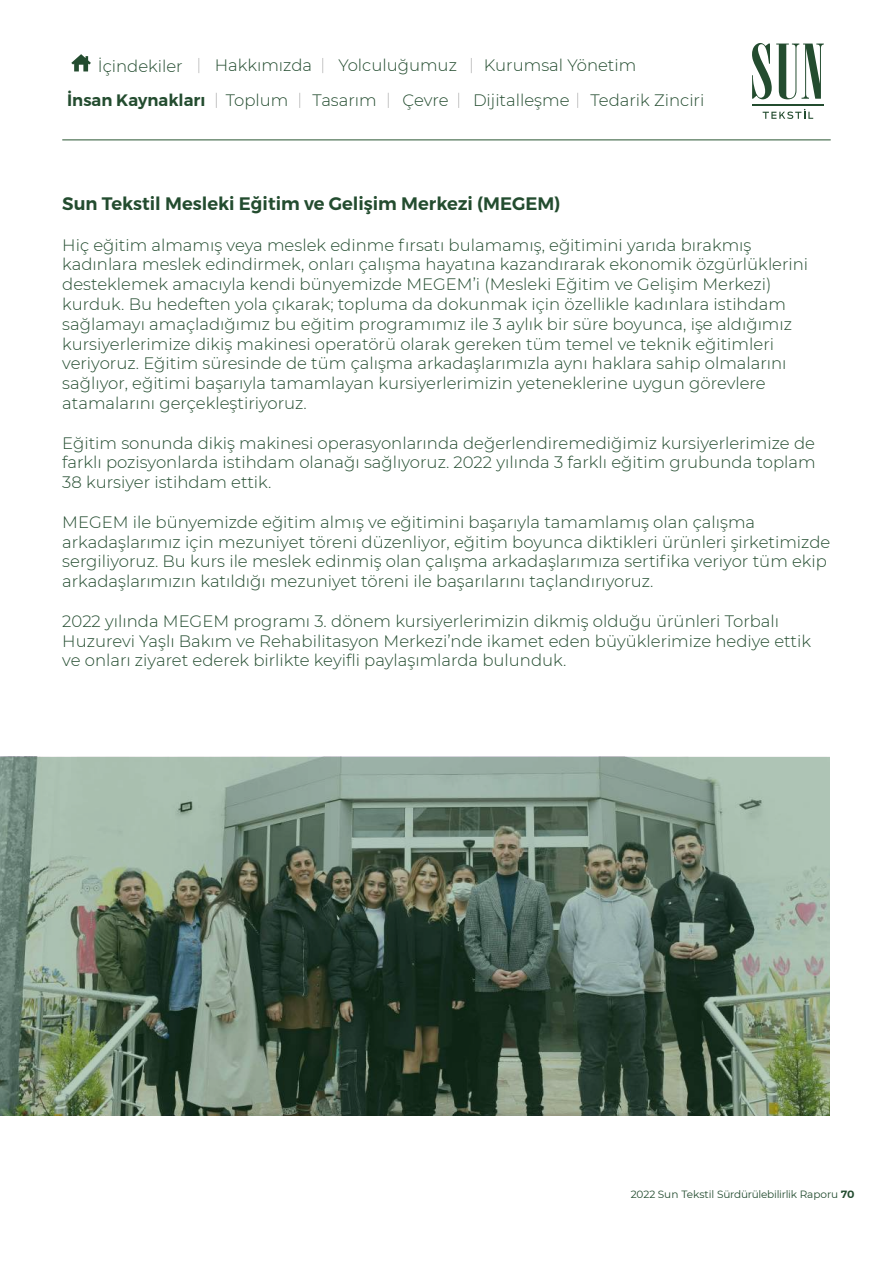
<style>
.page{position:relative;width:893px;height:1263px;background:#fff}
.page>*{position:absolute;margin:0;border:0;box-sizing:border-box;transform-origin:0 0}
.t1{font:600 18px "Montserrat";color:#234c2f}
.t2{font:300 16.5px/19.8px "Montserrat";color:#234c2f}
.t3{font:600 16.5px "Montserrat";color:#234c2f}
.t4{font:10.5px "Montserrat";letter-spacing:-.025em;color:#234c2f}
.s1{font-weight:300}
.s2{font-weight:600}
</style>
<div class="page">
<svg style="left:752px;top:43px;width:72px;height:56px"></svg>
<hr style="left:752px;top:104px;width:72px;height:2px;background:#234c2f">
<svg style="left:763px;top:109px;width:50px;height:10px"></svg>
<svg style="left:216px;top:93px;width:1px;height:15px"></svg>
<svg style="left:471px;top:58px;width:1px;height:15px"></svg>
<svg style="left:322px;top:58px;width:1px;height:15px"></svg>
<svg style="left:198px;top:58px;width:1px;height:15px"></svg>
<svg style="left:299px;top:93px;width:1px;height:15px"></svg>
<svg style="left:388px;top:93px;width:1px;height:15px"></svg>
<svg style="left:458px;top:93px;width:1px;height:15px"></svg>
<svg style="left:577px;top:93px;width:1px;height:15px"></svg>
<svg style="left:71px;top:54px;width:20px;height:17px"></svg>
<hr style="left:62px;top:140px;width:769px;height:1px;background:#285431">
<img style="left:0;top:757px;width:829px;height:358px">
<p class="t2" style="left:98px;top:56px;width:86px">İçindekiler</p>
<p class="t2" style="left:215px;top:55px;width:99px">Hakkımızda</p>
<p class="t2" style="left:338px;top:55px;width:120px">Yolculuğumuz</p>
<p class="t2" style="left:484px;top:55px;width:154px">Kurumsal Yönetim</p>
<p class="t3" style="left:67px;top:87px;width:223px">İnsan Kaynakları <span class="s1">Toplum</span></p>
<p class="t2" style="left:313px;top:89px;width:66px">Tasarım</p>
<p class="t2" style="left:403px;top:89px;width:47px">Çevre</p>
<p class="t2" style="left:473px;top:89px;width:98px">Dijitalleşme</p>
<p class="t2" style="left:590px;top:89px;width:115px">Tedarik Zinciri</p>
<p class="t1" style="left:62px;top:189px;width:500px">Sun Tekstil Mesleki Eğitim ve Gelişim Merkezi (MEGEM)</p>
<p class="t2" style="left:62px;top:234px;width:747px">Hiç eğitim almamış veya meslek edinme fırsatı bulamamış, eğitimini yarıda bırakmış kadınlara meslek edindirmek, onları çalışma hayatına kazandırarak ekonomik özgürlüklerini desteklemek amacıyla kendi bünyemizde MEGEM’i (Mesleki Eğitim ve Gelişim Merkezi) kurduk. Bu hedeften yola çıkarak; topluma da dokunmak için özellikle kadınlara istihdam sağlamayı amaçladığımız bu eğitim programımız ile 3 aylık bir süre boyunca, işe aldığımız kursiyerlerimize dikiş makinesi operatörü olarak gereken tüm temel ve teknik eğitimleri veriyoruz. Eğitim süresinde de tüm çalışma arkadaşlarımızla aynı haklara sahip olmalarını sağlıyor, eğitimi başarıyla tamamlayan kursiyerlerimizin yeteneklerine uygun görevlere atamalarını gerçekleştiriyoruz.</p>
<p class="t2" style="left:62px;top:432px;width:755px;text-align:justify">Eğitim sonunda dikiş makinesi operasyonlarında değerlendiremediğimiz kursiyerlerimize de farklı pozisyonlarda istihdam olanağı sağlıyoruz. 2022 yılında 3 farklı eğitim grubunda toplam 38 kursiyer istihdam ettik.</p>
<p class="t2" style="left:62px;top:511px;width:770px">MEGEM ile bünyemizde eğitim almış ve eğitimini başarıyla tamamlamış olan çalışma arkadaşlarımız için mezuniyet töreni düzenliyor, eğitim boyunca diktikleri ürünleri şirketimizde sergiliyoruz. Bu kurs ile meslek edinmiş olan çalışma arkadaşlarımıza sertifika veriyor tüm ekip arkadaşlarımızın katıldığı mezuniyet töreni ile başarılarını taçlandırıyoruz.</p>
<p class="t2" style="left:62px;top:610px;width:750px">2022 yılında MEGEM programı 3. dönem kursiyerlerimizin dikmiş olduğu ürünleri Torbalı<br>Huzurevi Yaşlı Bakım ve Rehabilitasyon Merkezi’nde ikamet eden büyüklerimize hediye ettik ve onları ziyaret ederek birlikte keyifli paylaşımlarda bulunduk.</p>
<p class="t4" style="left:631px;top:1187px;width:226px">2022 Sun Tekstil Sürdürülebilirlik Raporu <span class="s2">70</span></p>
</div>
